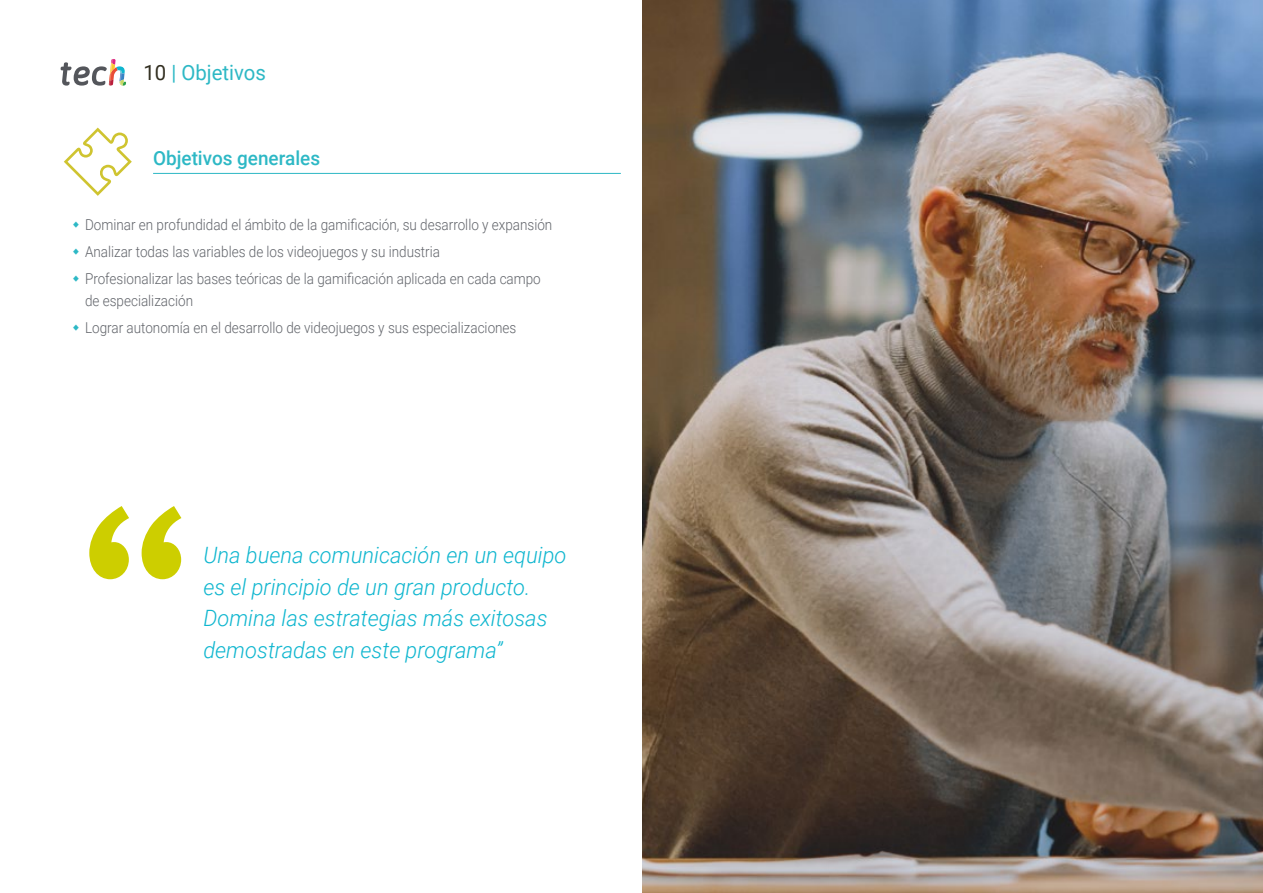
<style>
.page{position:relative;width:1263px;height:893px;background:#fff}
.page>*{position:absolute;margin:0;border:0;box-sizing:border-box;transform-origin:0 0}
.t1{font:italic 300 22.5px/31.5px "Roboto";color:#0fb6cf}
.t2{font:21px "Roboto";color:#2db8c5}
.t3{font:500 19.5px "Roboto";color:#2db8c5}
.t4{font:300 15px/26.7px "Roboto";color:#61646a;scale:.9 1}
.s1{color:#312e20}
</style>
<div class="page">
<hr style="left:153px;top:173px;width:468px;height:1px;background:#2db8c5">
<svg style="left:64px;top:128px;width:68px;height:68px"></svg>
<img style="left:642px;top:0;width:621px;height:893px">
<svg style="left:61px;top:59px;width:65px;height:27px"></svg>
<svg style="left:89px;top:506px;width:92px;height:73px"></svg>
<h2 class="t2" style="left:144px;top:57px;width:124px"><span class="s1">10</span> | Objetivos</h2>
<h3 class="t3" style="left:153px;top:144px;width:169px">Objetivos generales</h3>
<p class="t4" style="left:85px;top:211px;width:521px">Dominar en profundidad el ámbito de la gamificación, su desarrollo y expansión<br>Analizar todas las variables de los videojuegos y su industria<br>Profesionalizar las bases teóricas de la gamificación aplicada en cada campo</p>
<p class="t4" style="left:85px;top:287px;width:481px">de especialización<br>Lograr autonomía en el desarrollo de videojuegos y sus especializaciones</p>
<h1 class="t1" style="left:203px;top:539px;width:365px">Una buena comunicación en un equipo es el principio de un gran producto.<br>Domina las estrategias más exitosas demostradas en este programa”</h1>
</div>
